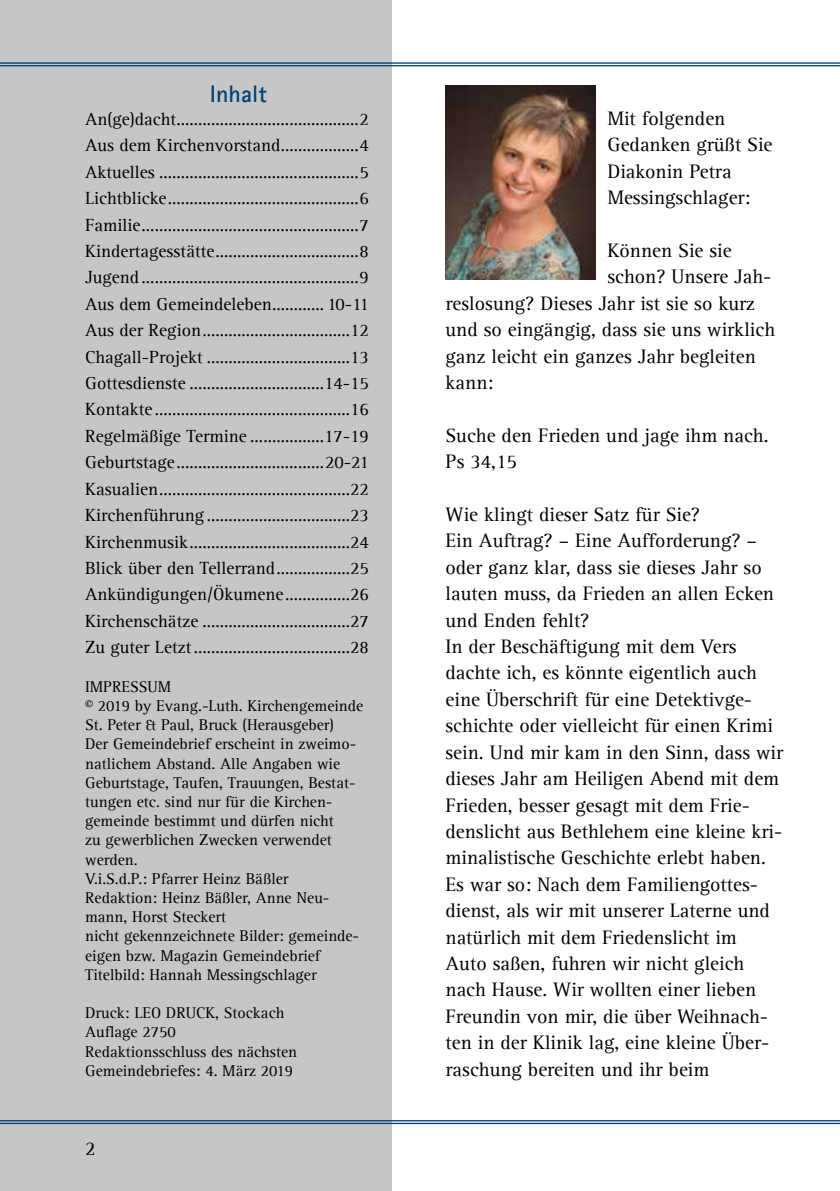
<style>
.page{position:relative;width:840px;height:1191px;background:#fff}
.page>*{position:absolute;margin:0;border:0;box-sizing:border-box;transform-origin:0 0}
.t1{font:700 24px "Agfa Rotis Sans Serif";color:#004177}
.t2{font:20px/26.4px "Agfa Rotis Serif";color:#000}
.t3{font:18px/26.4px "Agfa Rotis Serif";color:#000;text-align:justify}
.t4{font:16px/19.2px "Agfa Rotis Serif";color:#000}
</style>
<div class="page">
<div style="left:0;top:0;width:391px;height:1191px;background:#c6c6c6"></div>
<hr style="left:0;top:62px;width:839px;height:2px;background:#004177">
<hr style="left:0;top:65px;width:839px;height:1px;background:#004177">
<hr style="left:0;top:1120px;width:839px;height:1px;background:#004177">
<hr style="left:0;top:1122px;width:839px;height:2px;background:#004177">
<img style="left:445px;top:85px;width:150px;height:195px">
<h1 class="t1" style="left:210px;top:78px;width:58px">Inhalt</h1>
<p class="t3" style="left:85px;top:106px;width:285px">An(ge)dacht..........................................2<br>Aus dem Kirchenvorstand..................4<br>Aktuelles ..............................................5<br>Lichtblicke............................................6<br>Familie..................................................7<br>Kindertagesstätte.................................8<br>Jugend ..................................................9<br>Aus dem Gemeindeleben............ 10-11<br>Aus der Region..................................12<br>Chagall-Projekt .................................13<br>Gottesdienste ...............................14-15<br>Kontakte .............................................16<br>Regelmäßige Termine .................17-19<br>Geburtstage..................................20-21<br>Kasualien............................................22<br>Kirchenführung .................................23<br>Kirchenmusik.....................................24<br>Blick über den Tellerrand.................25<br>Ankündigungen/Ökumene...............26<br>Kirchenschätze ..................................27<br>Zu guter Letzt....................................28</p>
<p class="t2" style="left:607px;top:106px;width:166px">Mit folgenden<br>Gedanken grüßt Sie<br>Diakonin Petra<br>Messingschlager:</p>
<p class="t2" style="left:607px;top:238px;width:126px">Können Sie sie</p>
<p class="t2" style="left:607px;top:264px;width:165px">schon? Unsere Jah-</p>
<p class="t2" style="left:445px;top:290px;width:311px">reslosung? Dieses Jahr ist sie so kurz</p>
<p class="t2" style="left:445px;top:317px;width:331px">und so eingängig, dass sie uns wirklich</p>
<p class="t2" style="left:445px;top:343px;width:311px">ganz leicht ein ganzes Jahr begleiten</p>
<p class="t2" style="left:445px;top:370px;width:49px">kann:</p>
<p class="t2" style="left:445px;top:422px;width:324px">Suche den Frieden und jage ihm nach.<br>Ps 34,15</p>
<p class="t2" style="left:445px;top:502px;width:339px">Wie klingt dieser Satz für Sie?<br>Ein Auftrag? – Eine Aufforderung? – oder ganz klar, dass sie dieses Jahr so lauten muss, da Frieden an allen Ecken und Enden fehlt?<br>In der Beschäftigung mit dem Vers dachte ich, es könnte eigentlich auch eine Überschrift für eine Detektivge&shy;schichte oder vielleicht für einen Krimi sein. Und mir kam in den Sinn, dass wir dieses Jahr am Heiligen Abend mit dem Frieden, besser gesagt mit dem Frie&shy;denslicht aus Bethlehem eine kleine kri&shy;minalistische Geschichte erlebt haben.<br>Es war so: Nach dem Familiengottes&shy;dienst, als wir mit unserer Laterne und natürlich mit dem Friedenslicht im<br>Auto saßen, fuhren wir nicht gleich nach Hause. Wir wollten einer lieben Freundin von mir, die über Weihnach&shy;ten in der Klinik lag, eine kleine Über&shy;raschung bereiten und ihr beim</p>
<p class="t4" style="left:85px;top:677px;width:279px">IMPRESSUM<br>© 2019 by Evang.-Luth. Kirchengemeinde<br>St. Peter &amp; Paul, Bruck (Herausgeber)<br>Der Gemeindebrief erscheint in zweimo&shy;natlichem Abstand. Alle Angaben wie<br>Geburtstage, Taufen, Trauungen, Bestat&shy;tungen etc. sind nur für die Kirchen&shy;gemeinde bestimmt und dürfen nicht<br>zu gewerblichen Zwecken verwendet werden.<br>V.i.S.d.P.: Pfarrer Heinz Bäßler<br>Redaktion: Heinz Bäßler, Anne Neu&shy;mann, Horst Steckert<br>nicht gekennzeichnete Bilder: gemeinde&shy;eigen bzw. Magazin Gemeindebrief<br>Titelbild: Hannah Messingschlager</p>
<p class="t4" style="left:85px;top:1003px;width:213px">Druck: LEO DRUCK, Stockach<br>Auflage 2750<br>Redaktionsschluss des nächsten<br>Gemeindebriefes: 4. März 2019</p>
<p class="t2" style="left:85px;top:1135px;width:12px">2</p>
</div>
